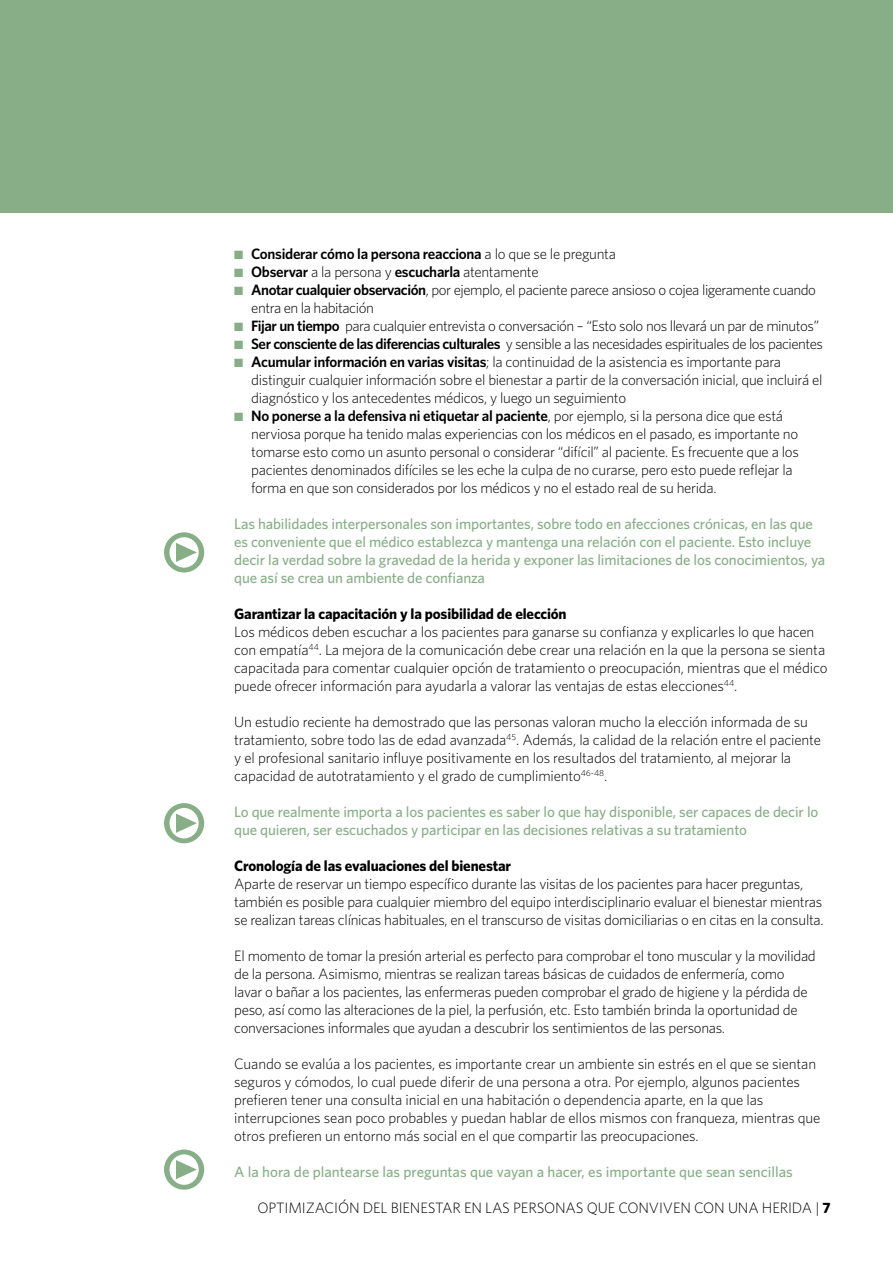
<style>
.page{position:relative;width:893px;height:1263px;background:#fff}
.page>*{position:absolute;margin:0;border:0;box-sizing:border-box;transform-origin:0 0}
.t1{font:54px "Meta Pro";color:#87ae87}
.t2{font:300 15px/18px "Whitney";letter-spacing:-.02em;color:#000}
.t3{font:500 15px/18px "Whitney";letter-spacing:-.01em;color:#87ae87}
.t4{font:700 15px "Whitney";letter-spacing:-.01em;color:#000}
.t5{font:600 15px "Whitney";letter-spacing:-.02em;color:#000}
.s1{color:#87ae87}
.s2{font-weight:300}
.s3{font-weight:600}
.s4{font-weight:700}
</style>
<div class="page">
<div style="left:0;top:0;width:893px;height:213px;background:#87ae87"></div>
<h1 class="t1" style="left:162px;top:512px;width:47px">•</h1>
<h1 class="t1" style="left:162px;top:783px;width:47px">•</h1>
<h1 class="t1" style="left:162px;top:1129px;width:47px">•</h1>
<p class="t5" style="left:234px;top:244px;width:383px"><span class="s1">■</span> Considerar cómo la persona reacciona <span class="s2">a lo que se le pregunta</span></p>
<p class="t2" style="left:234px;top:262px;width:306px"><span class="s1">■</span> <span class="s3">Observar</span> a la persona y <span class="s3">escucharla</span> atentamente</p>
<p class="t2" style="left:251px;top:280px;width:566px;text-indent:-17px"><span class="s1">■</span> <span class="s3">Anotar cualquier observación</span>, por ejemplo, el paciente parece ansioso o cojea ligeramente cuando entra en la habitación</p>
<p class="t2" style="left:234px;top:316px;width:586px"><span class="s1">■</span> <span class="s3">Fijar un tiempo</span> para cualquier entrevista o conversación – “Esto solo nos llevará un par de minutos”</p>
<p class="t2" style="left:234px;top:334px;width:590px"><span class="s1">■</span> <span class="s3">Ser consciente de las diferencias culturales</span> y sensible a las necesidades espirituales de los pacientes</p>
<p class="t2" style="left:251px;top:352px;width:573px;text-indent:-17px"><span class="s1">■</span> <span class="s3">Acumular información en varias visitas</span>; la continuidad de la asistencia es importante para distinguir cualquier información sobre el bienestar a partir de la conversación inicial, que incluirá el diagnóstico y los antecedentes médicos, y luego un seguimiento</p>
<p class="t2" style="left:251px;top:406px;width:549px;text-indent:-17px"><span class="s1">■</span> <span class="s3">No ponerse a la defensiva ni etiquetar al paciente</span>, por ejemplo, si la persona dice que está nerviosa porque ha tenido malas experiencias con los médicos en el pasado, es importante no tomarse esto como un asunto personal o considerar “difícil” al paciente. Es frecuente que a los pacientes denominados difíciles se les eche la culpa de no curarse, pero esto puede reflejar la forma en que son considerados por los médicos y no el estado real de su herida.</p>
<p class="t3" style="left:234px;top:514px;width:593px">Las habilidades interpersonales son importantes, sobre todo en afecciones crónicas, en las que es conveniente que el médico establezca y mantenga una relación con el paciente. Esto incluye decir la verdad sobre la gravedad de la herida y exponer las limitaciones de los conocimientos, ya que así se crea un ambiente de confianza</p>
<p class="t4" style="left:234px;top:604px;width:334px">Garantizar la capacitación y la posibilidad de elección</p>
<p class="t2" style="left:234px;top:622px;width:595px">Los médicos deben escuchar a los pacientes para ganarse su confianza y explicarles lo que hacen con empatía<sup>44</sup>. La mejora de la comunicación debe crear una relación en la que la persona se sienta capacitada para comentar cualquier opción de tratamiento o preocupación, mientras que el médico puede ofrecer información para ayudarla a valorar las ventajas de estas elecciones<sup>44</sup>.</p>
<p class="t2" style="left:234px;top:712px;width:588px">Un estudio reciente ha demostrado que las personas valoran mucho la elección informada de su tratamiento, sobre todo las de edad avanzada<sup>45</sup>. Además, la calidad de la relación entre el paciente y el profesional sanitario influye positivamente en los resultados del tratamiento, al mejorar la capacidad de autotratamiento y el grado de cumplimiento<sup>46-48</sup>.</p>
<p class="t3" style="left:234px;top:802px;width:586px">Lo que realmente importa a los pacientes es saber lo que hay disponible, ser capaces de decir lo que quieren, ser escuchados y participar en las decisiones relativas a su tratamiento</p>
<p class="t4" style="left:234px;top:856px;width:278px">Cronología de las evaluaciones del bienestar</p>
<p class="t2" style="left:234px;top:874px;width:591px">Aparte de reservar un tiempo específico durante las visitas de los pacientes para hacer preguntas, también es posible para cualquier miembro del equipo interdisciplinario evaluar el bienestar mientras se realizan tareas clínicas habituales, en el transcurso de visitas domiciliarias o en citas en la consulta.</p>
<p class="t2" style="left:234px;top:946px;width:583px">El momento de tomar la presión arterial es perfecto para comprobar el tono muscular y la movilidad de la persona. Asimismo, mientras se realizan tareas básicas de cuidados de enfermería, como lavar o bañar a los pacientes, las enfermeras pueden comprobar el grado de higiene y la pérdida de peso, así como las alteraciones de la piel, la perfusión, etc. Esto también brinda la oportunidad de conversaciones informales que ayudan a descubrir los sentimientos de las personas.</p>
<p class="t2" style="left:234px;top:1054px;width:588px">Cuando se evalúa a los pacientes, es importante crear un ambiente sin estrés en el que se sientan seguros y cómodos, lo cual puede diferir de una persona a otra. Por ejemplo, algunos pacientes prefieren tener una consulta inicial en una habitación o dependencia aparte, en la que las interrupciones sean poco probables y puedan hablar de ellos mismos con franqueza, mientras que otros prefieren un entorno más social en el que compartir las preocupaciones.</p>
<p class="t3" style="left:234px;top:1162px;width:560px">A la hora de plantearse las preguntas que vayan a hacer, es importante que sean sencillas</p>
<p class="t2" style="left:257px;top:1199px;width:575px">OPTIMIZACIÓN DEL BIENESTAR EN LAS PERSONAS QUE CONVIVEN CON UNA HERIDA | <span class="s4">7</span></p>
</div>
